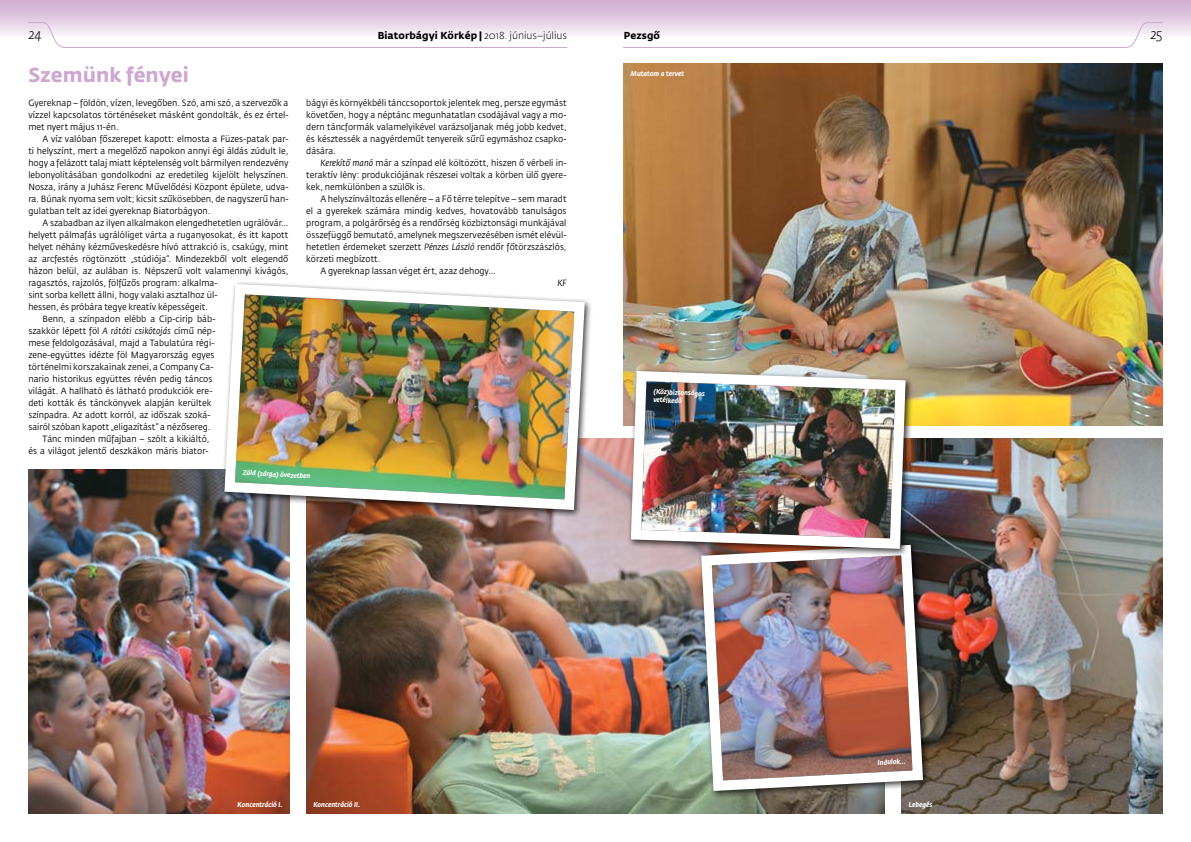
<style>
.page{position:relative;width:1191px;height:842px;background:#fff}
.page>*{position:absolute;margin:0;border:0;box-sizing:border-box;transform-origin:0 0}
.t1{font:700 20px "Fedra Sans Std";color:#cea7ce}
.t2{font:italic 300 14px "Fedra Sans Std";color:#000}
.t3{font:700 10px "Fedra Sans Std";letter-spacing:.005em;color:#000}
.t4{font:9px/12px "Fedra Sans Std";color:#000;text-align:justify;scale:.95 1}
.t5{font:italic 9px "Fedra Sans Std";color:#000;scale:.95 1}
.t6{font:italic 700 7px/8px "Fedra Sans Std";color:#fff;scale:.95 1}
.s1{font-weight:300}
.s2{font-style:italic}
</style>
<div class="page">
<div style="left:0;top:0;width:1191px;height:38px;background:linear-gradient(to bottom,#cea8ce,#f9f4f9)"></div>
<svg style="left:27px;top:22px;width:541px;height:26px"></svg>
<svg style="left:622px;top:22px;width:541px;height:26px"></svg>
<img style="left:306px;top:438px;width:578px;height:376px">
<img style="left:28px;top:470px;width:261px;height:344px">
<img style="left:901px;top:438px;width:261px;height:376px">
<img style="left:624px;top:64px;width:538px;height:362px">
<img style="left:219px;top:282px;width:371px;height:233px">
<div style="left:697px;top:541px;width:234px;height:258px;background:#000;opacity:.75"></div>
<img style="left:696px;top:540px;width:232px;height:256px">
<div style="left:627px;top:367px;width:286px;height:190px;background:#000;opacity:.75"></div>
<img style="left:625px;top:366px;width:285px;height:188px">
<h2 class="t2" style="left:28px;top:26px;width:15px">24</h2>
<p class="t3" style="left:378px;top:30px;width:191px">Biatorbágyi Körkép | <span class="s1">2018. június–július</span></p>
<p class="t3" style="left:624px;top:30px;width:38px">Pezsgő</p>
<h2 class="t2" style="left:1150px;top:26px;width:14px">25</h2>
<h1 class="t1" style="left:28px;top:63px;width:162px">Szemünk fényei</h1>
<p class="t4" style="left:28px;top:97px;width:275px">Gyereknap – földön, vízen, levegőben. Szó, ami szó, a szervezők a vízzel kapcsolatos történéseket másként gondolták, és ez értel&shy;met nyert május 11-én.</p>
<p class="t4" style="left:28px;top:133px;width:275px;text-indent:14px">A víz valóban főszerepet kapott: elmosta a Füzes-patak par&shy;ti helyszínt, mert a megelőző napokon annyi égi áldás zúdult le, hogy a felázott talaj miatt képtelenség volt bármilyen rendezvény lebonyolításában gondolkodni az eredetileg kijelölt helyszínen.<br>Nosza, irány a Juhász Ferenc Művelődési Központ épülete, udva&shy;ra. Búnak nyoma sem volt; kicsit szűkösebben, de nagyszerű han&shy;gulatban telt az idei gyereknap Biatorbágyon.</p>
<p class="t4" style="left:43px;top:217px;width:260px">A szabadban az ilyen alkalmakon elengedhetetlen ugrálóvár…</p>
<p class="t4" style="left:28px;top:229px;width:275px">helyett pálmafás ugrálóliget várta a ruganyosokat, és itt kapott</p>
<p class="t4" style="left:28px;top:241px;width:275px">helyet néhány kézműveskedésre hívó attrakció is, csakúgy, mint</p>
<p class="t4" style="left:28px;top:253px;width:275px">az arcfestés rögtönzött „stúdiója”. Mindezekből volt elegendő</p>
<p class="t4" style="left:28px;top:265px;width:275px">házon belül, az aulában is. Népszerű volt valamennyi kivágós,</p>
<p class="t4" style="left:28px;top:277px;width:200px">ragasztós, rajzolós, fölfűzős program: alkalma-</p>
<p class="t4" style="left:28px;top:289px;width:200px">sint sorba kellett állni, hogy valaki asztalhoz ül-</p>
<p class="t4" style="left:28px;top:301px;width:191px">hessen, és próbára tegye kreatív képességeit.</p>
<p class="t4" style="left:43px;top:313px;width:183px">Benn, a színpadon elébb a Cip-cirip báb-</p>
<p class="t4" style="left:28px;top:325px;width:198px">szakkör lépett föl <span class="s2">A rátóti csikótojás</span> című nép-</p>
<p class="t4" style="left:28px;top:337px;width:197px">mese feldolgozásával, majd a Tabulatúra régi-</p>
<p class="t4" style="left:28px;top:349px;width:197px">zene-együttes idézte föl Magyarország egyes</p>
<p class="t4" style="left:28px;top:361px;width:196px">történelmi korszakainak zenei, a Company Ca-</p>
<p class="t4" style="left:28px;top:373px;width:195px">nario historikus együttes révén pedig táncos</p>
<p class="t4" style="left:28px;top:385px;width:195px">világát. A hallható és látható produkciók ere-</p>
<p class="t4" style="left:28px;top:397px;width:194px">deti kották és tánckönyvek alapján kerültek</p>
<p class="t4" style="left:28px;top:409px;width:193px">színpadra. Az adott korról, az időszak szoká-</p>
<p class="t4" style="left:28px;top:421px;width:193px">sairól szóban kapott „eligazítást” a nézősereg.</p>
<p class="t4" style="left:43px;top:433px;width:177px">Tánc minden műfajban – szólt a kikiáltó,</p>
<p class="t4" style="left:28px;top:445px;width:191px">és a világot jelentő deszkákon máris biator-</p>
<p class="t6" style="left:631px;top:70px;width:57px">Mutatom a tervet</p>
<p class="t4" style="left:306px;top:97px;width:276px">bágyi és környékbéli tánccsoportok jelentek meg, persze egymást követően, hogy a néptánc megunhatatlan csodájával vagy a mo&shy;dern táncformák valamelyikével varázsoljanak még jobb kedvet, és késztessék a nagyérdeműt tenyereik sűrű egymáshoz csapko&shy;dására.</p>
<p class="t4" style="left:306px;top:157px;width:275px;text-indent:14px"><span class="s2">Kerekítő manó</span> már a színpad elé költözött, hiszen ő vérbeli in&shy;teraktív lény: produkciójának részesei voltak a körben ülő gyere&shy;kek, nemkülönben a szülők is.</p>
<p class="t4" style="left:320px;top:193px;width:260px">A helyszínváltozás ellenére – a Fő térre telepítve – sem maradt</p>
<p class="t4" style="left:306px;top:205px;width:275px">el a gyerekek számára mindig kedves, hovatovább tanulságos</p>
<p class="t4" style="left:306px;top:217px;width:275px">program, a polgárőrség és a rendőrség közbiztonsági munkájával</p>
<p class="t4" style="left:306px;top:229px;width:275px">összefüggő bemutató, amelynek megszervezésében ismét elévül-</p>
<p class="t4" style="left:306px;top:241px;width:275px">hetetlen érdemeket szerzett <span class="s2">Pénzes László</span> rendőr főtörzszászlós,</p>
<p class="t4" style="left:306px;top:253px;width:80px">körzeti megbízott.</p>
<p class="t4" style="left:320px;top:265px;width:186px">A gyereknap lassan véget ért, azaz dehogy…</p>
<p class="t5" style="left:557px;top:277px;width:11px">KF</p>
<p class="t6" style="left:654px;top:388px;width:55px;rotate:2deg">(Köz)biztonságos vetélkedő</p>
<p class="t6" style="left:243px;top:468px;width:74px;rotate:3deg">Zöld (sárga) övezetben</p>
<p class="t6" style="left:238px;top:800px;width:49px">Koncentráció I.</p>
<p class="t6" style="left:313px;top:800px;width:51px">Koncentráció II .</p>
<p class="t6" style="left:877px;top:758px;width:31px;rotate:-3deg">Indulok…</p>
<p class="t6" style="left:909px;top:800px;width:26px">Lebegés</p>
</div>
